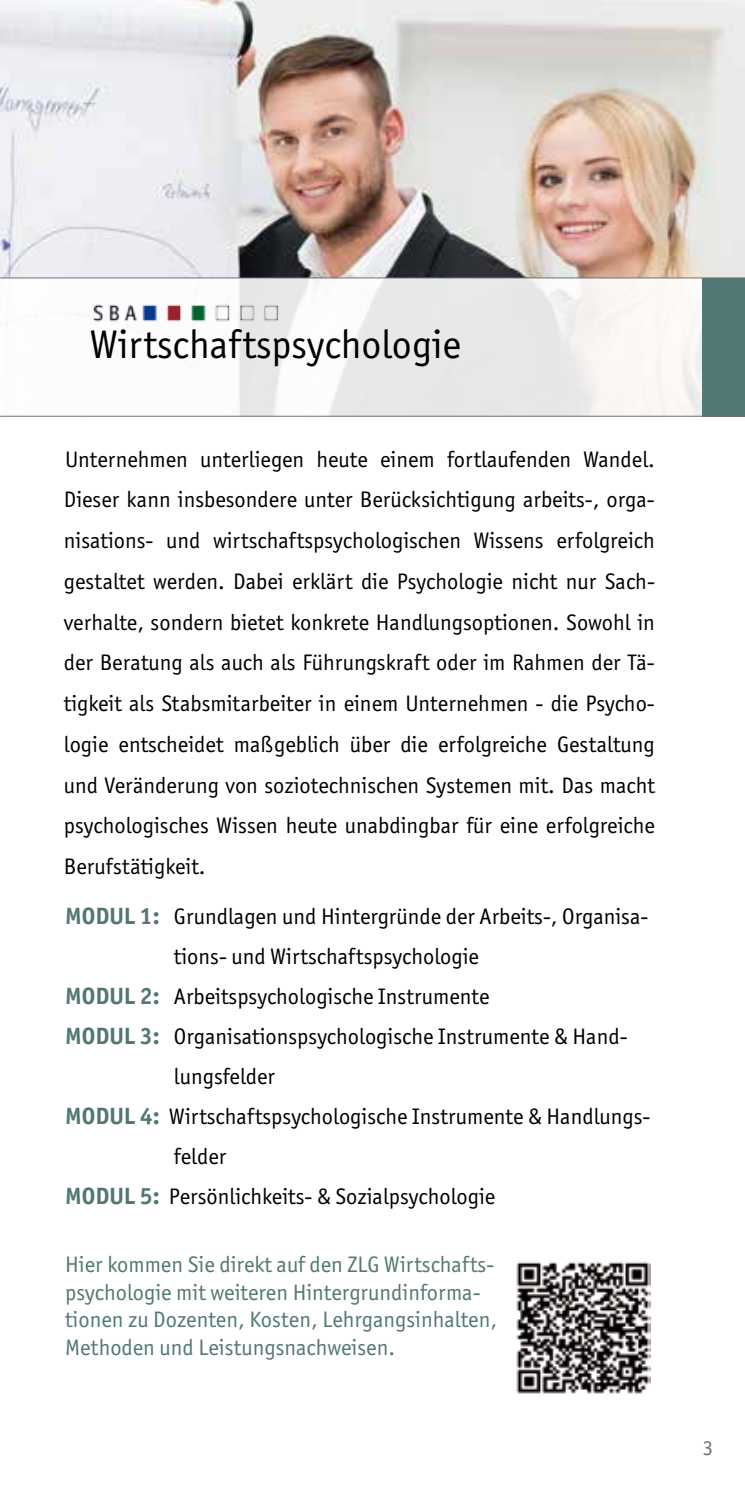
<style>
.page{position:relative;width:745px;height:1489px;background:#fff}
.page>*{position:absolute;margin:0;border:0;box-sizing:border-box;transform-origin:0 0}
.t1{font:40px "Officina Sans ITC Std";color:#000}
.t2{font:22.5px/40.8px "Officina Sans ITC Std";color:#000;text-align:justify}
.t3{font:22.5px/27.5px "Officina Sans ITC Std";color:#527875}
.t4{font:21.25px "Officina Sans ITC Std";color:#707172}
.s1{font-weight:700;font-size:23.75px;color:#527875}
</style>
<div class="page">
<img style="left:0;top:0;width:744px;height:277px">
<div style="left:0;top:278px;width:744px;height:138px;background:linear-gradient(to bottom,#f5f4f4,#f3f2f2)"></div>
<div style="left:702px;top:278px;width:42px;height:138px;background:#527875"></div>
<hr style="left:0;top:277px;width:744px;height:1px;background:#707172">
<hr style="left:0;top:416px;width:744px;height:1px;background:#707172">
<img style="left:516px;top:1261px;width:134px;height:133px">
<img style="left:91px;top:303px;width:188px;height:20px">
<h1 class="t1" style="left:90px;top:321px;width:372px">Wirtschaftspsychologie</h1>
<p class="t2" style="left:64px;top:438px;width:592px">U nternehmen unterliegen heute einem fortlaufenden Wandel.<br>Dieser kann insbesondere unter Berücksichtigung arbeits-, orga&shy;nisations- und wirtschaftspsychologischen Wissens erfolgreich gestaltet werden. Dabei erklärt die Psychologie nicht nur Sach&shy;verhalte, sondern bietet konkrete Handlungsoptionen. Sowohl in der Beratung als auch als Führungskraft oder im Rahmen der Tä&shy;tigkeit als Stabsmitarbeiter in einem U nternehmen - die Psycho&shy;logie entscheidet maßgeblich über die erfolgreiche Gestaltung und Veränderung von soziotechnischen Systemen mit. Das macht psychologisches Wissen heute unabdingbar für eine erfolgreiche Berufstätigkeit.</p>
<p class="t2" style="left:65px;top:895px;width:584px"><span class="s1">MODUL 1:</span> Grundlagen und Hintergründe der Arbeits-, Organisa-</p>
<p class="t2" style="left:174px;top:935px;width:306px">tions- und Wirtschaftspsychologie</p>
<p class="t2" style="left:65px;top:975px;width:425px"><span class="s1">MODUL 2:</span> Arbeitspsychologische Instrumente</p>
<p class="t2" style="left:65px;top:1015px;width:563px"><span class="s1">MODUL 3:</span> Organisationspsychologische Instrumente &amp; Hand-</p>
<p class="t2" style="left:174px;top:1055px;width:102px">lungsfelder</p>
<p class="t2" style="left:65px;top:1095px;width:586px"><span class="s1">MODUL 4:</span> Wirtschaftspsychologische Instrumente &amp; Handlungs-</p>
<p class="t2" style="left:174px;top:1135px;width:54px">felder</p>
<p class="t2" style="left:65px;top:1175px;width:431px"><span class="s1">MODUL 5:</span> Persönlichkeits- &amp; Sozialpsychologie</p>
<p class="t3" style="left:65px;top:1250px;width:433px">Hier kommen Sie direkt auf den ZLG Wirtschafts&shy;psychologie mit weiteren Hintergrundinforma&shy;tionen zu Dozenten, Kosten, Lehrgangsinhalten, Methoden und Leistungsnachweisen.</p>
<p class="t4" style="left:702px;top:1435px;width:12px">3</p>
</div>
